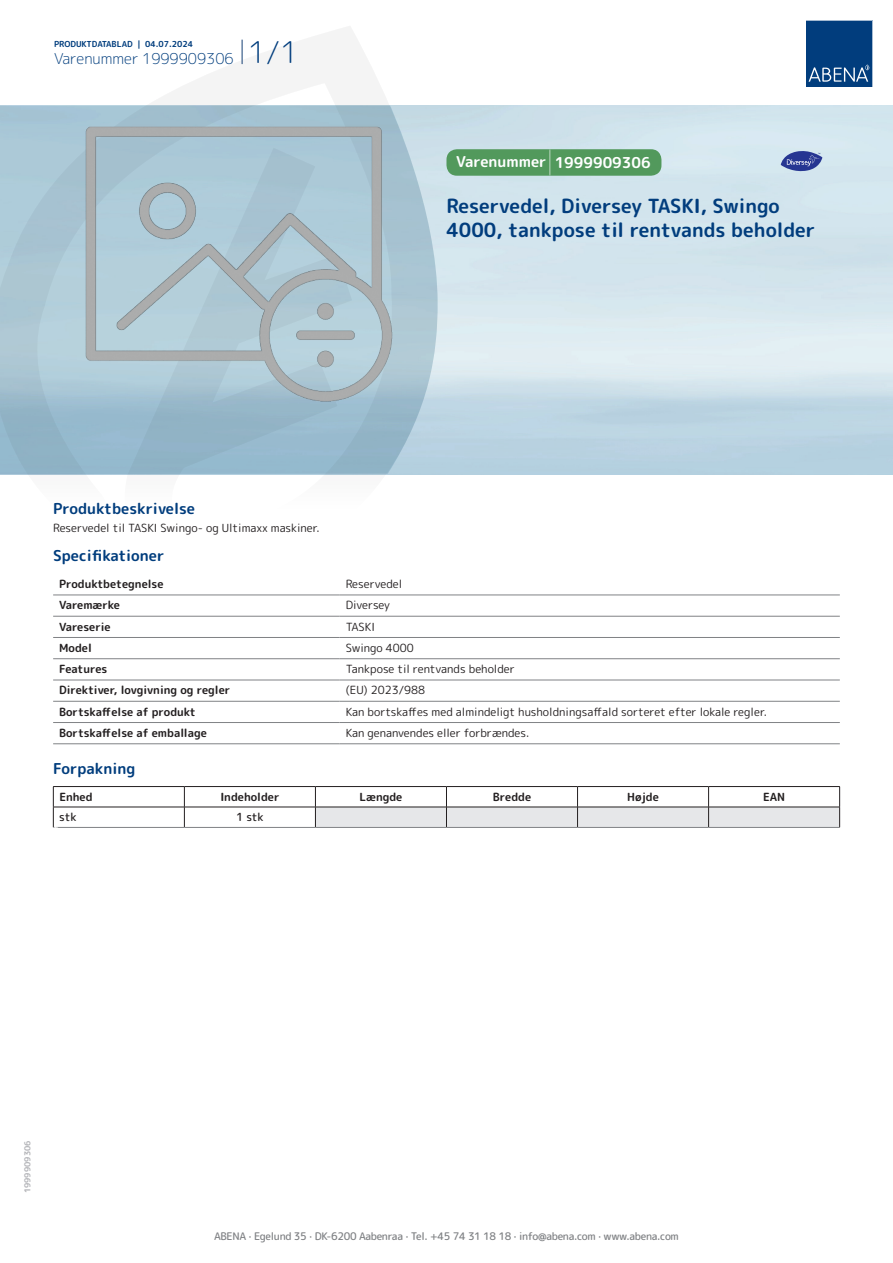
<style>
.page{position:relative;width:893px;height:1263px;background:#fff}
.page>*{position:absolute;margin:0;border:0;box-sizing:border-box;transform-origin:0 0}
.t1{font:700 19.5px/24px "Rounded Mplus 1 c";color:#013d7d}
.t2{font:700 15px "Rounded Mplus 1 c";color:#013d7d}
.t3{font:300 15px "Rounded Mplus 1 c";color:#013d7d}
.t4{font:700 15px "Rounded Mplus 1 c";color:#fff}
.t5{font:11.25px "Rounded Mplus 1 c";color:#231f20}
.t6{font:700 11.25px "Rounded Mplus 1 c";color:#231f20}
.t7{font:500 11.25px "Rounded Mplus 1 c";letter-spacing:-.01em;color:#231f20}
.t8{font:500 10.5px "Rounded Mplus 1 c";letter-spacing:-.03em;color:#808285}
.t9{font:700 10.5px "Rounded Mplus 1 c";color:#fff}
.t10{font:700 8.25px "Rounded Mplus 1 c";color:#013d7d}
.t11{font:700 8.25px "Rounded Mplus 1 c";color:#b2b3b7}
.s1{font-size:30px}
.s2{font-size:25.5px}
</style>
<div class="page">
<svg style="left:0;top:26px;width:439px;height:569px"></svg>
<svg style="left:0;top:106px;width:438px;height:368px;background:#a3c1d1"></svg>
<svg style="left:242px;top:40px;width:1px;height:24px"></svg>
<svg style="left:806px;top:20px;width:67px;height:67px;background:#144b86"></svg>
<img style="left:86px;top:127px;width:306px;height:275px">
<hr style="left:53px;top:595px;width:287px;height:1px;background:#808285">
<hr style="left:340px;top:595px;width:500px;height:1px;background:#808285">
<hr style="left:53px;top:616px;width:287px;height:1px;background:#808285">
<hr style="left:340px;top:616px;width:500px;height:1px;background:#808285">
<hr style="left:53px;top:637px;width:287px;height:1px;background:#808285">
<hr style="left:340px;top:637px;width:500px;height:1px;background:#808285">
<hr style="left:53px;top:658px;width:287px;height:1px;background:#808285">
<hr style="left:340px;top:658px;width:500px;height:1px;background:#808285">
<hr style="left:53px;top:680px;width:287px;height:1px;background:#808285">
<hr style="left:340px;top:680px;width:500px;height:1px;background:#808285">
<hr style="left:53px;top:701px;width:287px;height:1px;background:#808285">
<hr style="left:340px;top:701px;width:500px;height:1px;background:#808285">
<hr style="left:53px;top:722px;width:287px;height:1px;background:#808285">
<hr style="left:340px;top:722px;width:500px;height:1px;background:#808285">
<hr style="left:53px;top:743px;width:287px;height:1px;background:#808285">
<hr style="left:340px;top:743px;width:500px;height:1px;background:#808285">
<hr style="left:53px;top:786px;width:131px;height:1px;background:#231f20">
<hr style="left:184px;top:786px;width:131px;height:1px;background:#231f20">
<hr style="left:315px;top:786px;width:131px;height:1px;background:#231f20">
<hr style="left:446px;top:786px;width:131px;height:1px;background:#231f20">
<hr style="left:577px;top:786px;width:132px;height:1px;background:#231f20">
<hr style="left:709px;top:786px;width:131px;height:1px;background:#231f20">
<hr style="left:53px;top:807px;width:131px;height:1px;background:#231f20">
<svg style="left:53px;top:787px;width:1px;height:40px"></svg>
<hr style="left:184px;top:807px;width:131px;height:1px;background:#231f20">
<svg style="left:184px;top:787px;width:1px;height:40px"></svg>
<svg style="left:315px;top:787px;width:525px;height:40px"></svg>
<hr style="left:53px;top:827px;width:131px;height:1px;background:#808285">
<hr style="left:184px;top:827px;width:131px;height:1px;background:#808285">
<hr style="left:315px;top:827px;width:131px;height:1px;background:#808285">
<hr style="left:446px;top:827px;width:131px;height:1px;background:#808285">
<hr style="left:577px;top:827px;width:132px;height:1px;background:#808285">
<hr style="left:709px;top:827px;width:131px;height:1px;background:#808285">
<div style="left:446px;top:149px;width:215px;height:27px;background:#52995c;border-radius:10px"></div>
<svg style="left:781px;top:151px;width:41px;height:20px"></svg>
<p class="t10" style="left:54px;top:38px;width:141px">PRODUKTDATABLAD | 04.07.2024</p>
<h2 class="t3" style="left:54px;top:48px;width:246px">Varenummer 1999909306 <span class="s1">1/1</span></h2>
<h2 class="t4" style="left:456px;top:152px;width:196px">Varenummer <span class="s2">|</span> 1999909306</h2>
<h1 class="t1" style="left:446px;top:194px;width:370px">Reservedel, Diversey TASKI, Swingo<br>4000, tankpose til rentvands beholder</h1>
<h2 class="t2" style="left:53px;top:498px;width:143px">Produktbeskrivelse</h2>
<p class="t5" style="left:53px;top:520px;width:268px">Reservedel til TASKI Swingo- og Ultimaxx maskiner.</p>
<h2 class="t2" style="left:53px;top:545px;width:113px">Specifikationer</h2>
<p class="t6" style="left:59px;top:576px;width:106px">Produktbetegnelse</p>
<p class="t5" style="left:346px;top:576px;width:58px">Reservedel</p>
<p class="t6" style="left:59px;top:597px;width:62px">Varemærke</p>
<p class="t5" style="left:346px;top:597px;width:46px">Diversey</p>
<p class="t6" style="left:59px;top:618px;width:53px">Vareserie</p>
<p class="t5" style="left:346px;top:618px;width:31px">TASKI</p>
<p class="t6" style="left:59px;top:640px;width:34px">Model</p>
<p class="t5" style="left:346px;top:640px;width:70px">Swingo 4000</p>
<p class="t6" style="left:59px;top:661px;width:50px">Features</p>
<p class="t5" style="left:346px;top:661px;width:171px">Tankpose til rentvands beholder</p>
<p class="t6" style="left:59px;top:682px;width:173px">Direktiver, lovgivning og regler</p>
<p class="t5" style="left:346px;top:682px;width:81px">(EU) 2023/988</p>
<p class="t6" style="left:59px;top:704px;width:138px">Bortskaffelse af produkt</p>
<p class="t5" style="left:346px;top:704px;width:423px">Kan bortskaffes med almindeligt husholdningsaffald sorteret efter lokale regler.</p>
<p class="t6" style="left:59px;top:725px;width:149px">Bortskaffelse af emballage</p>
<p class="t5" style="left:346px;top:725px;width:185px">Kan genanvendes eller forbrændes.</p>
<h2 class="t2" style="left:53px;top:758px;width:84px">Forpakning</h2>
<p class="t6" style="left:59px;top:789px;width:35px">Enhed</p>
<p class="t6" style="left:220px;top:789px;width:61px">Indeholder</p>
<p class="t6" style="left:359px;top:789px;width:44px">Længde</p>
<p class="t6" style="left:493px;top:789px;width:40px">Bredde</p>
<p class="t6" style="left:627px;top:789px;width:33px">Højde</p>
<p class="t6" style="left:763px;top:789px;width:24px">EAN</p>
<p class="t7" style="left:59px;top:809px;width:19px">stk</p>
<p class="t7" style="left:236px;top:809px;width:29px">1 stk</p>
<p class="t9" style="left:53px;top:823px;width:7px">*</p>
<p class="t11" style="left:22px;top:1193px;width:54px;rotate:-90deg">1999909306</p>
<p class="t8" style="left:214px;top:1229px;width:466px">ABENA · Egelund 35 · DK-6200 Aabenraa · Tel. +45 74 31 18 18 · info@abena.com · www.abena.com</p>
</div>
